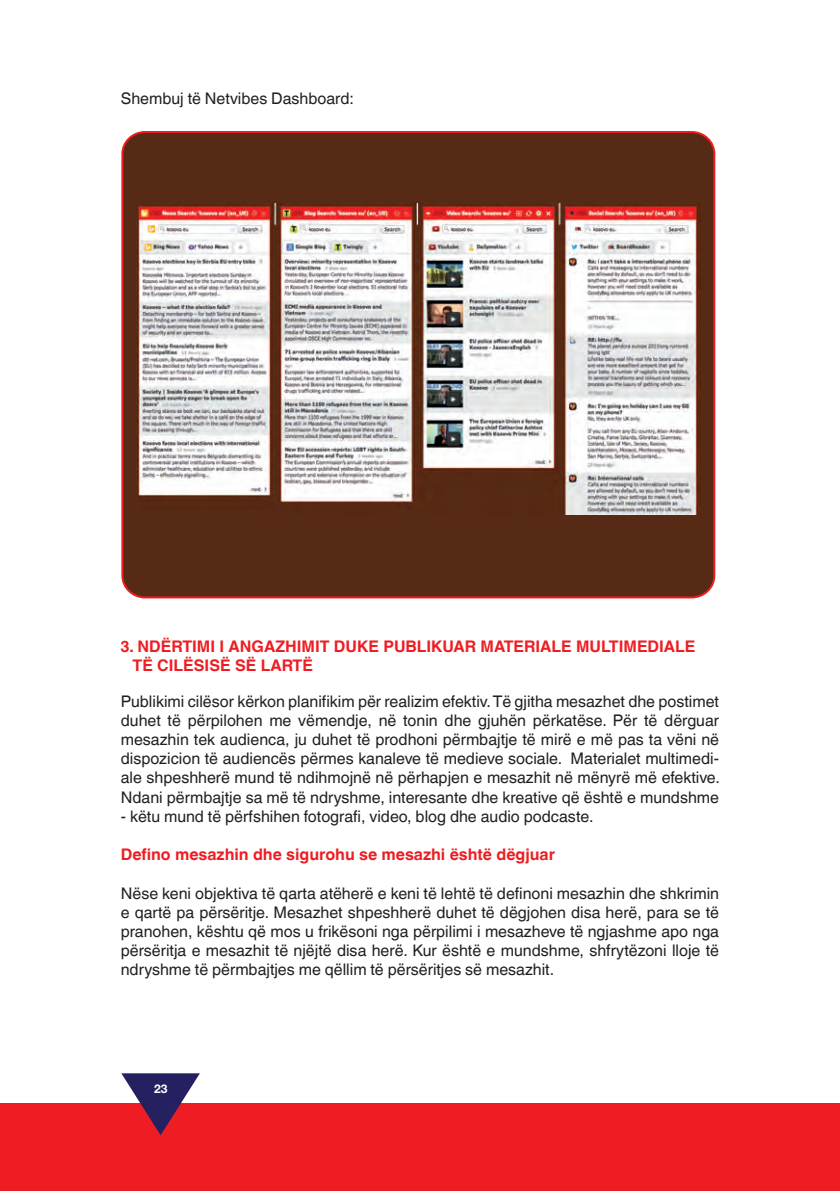
<style>
.page{position:relative;width:840px;height:1191px;background:#fff}
.page>*{position:absolute;margin:0;border:0;box-sizing:border-box;transform-origin:0 0}
.t1{font:16px/19.2px "Helvetica World";color:#231f20;text-align:justify}
.t2{font:700 16px/19.2px "Helvetica World";color:#ee1d23}
.t3{font:700 12px "Helvetica Neue LT Std";color:#fff}
</style>
<div class="page">
<div style="left:122px;top:132px;width:592px;height:465px;background:#572a15;border-radius:22px"></div>
<div style="left:121px;top:131px;width:594px;height:467px;border:2px solid #ee1d23;border-radius:22px"></div>
<img style="left:136px;top:204px;width:564px;height:311px">
<div style="left:0;top:1103px;width:839px;height:88px;background:#ee1d23"></div>
<svg style="left:121px;top:1073px;width:79px;height:62px"></svg>
<p class="t1" style="left:121px;top:88px;width:234px">Shembuj të Netvibes Dashboard:</p>
<p class="t2" style="left:132px;top:636px;width:564px;text-indent:-12px">3. NDËRTIMI I ANGAZHIMIT DUKE PUBLIKUAR MATERIALE MULTIMEDIALE<br>TË CILËSISË SË LARTË</p>
<p class="t1" style="left:121px;top:691px;width:600px">Publikimi cilësor kërkon planifikim për realizim efektiv. Të gjitha mesazhet dhe postimet duhet të përpilohen me vëmendje, në tonin dhe gjuhën përkatëse. Për të dërguar mesazhin tek audienca, ju duhet të prodhoni përmbajtje të mirë e më pas ta vëni në dispozicion të audiencës përmes kanaleve të medieve sociale. Materialet multimedi&shy;ale shpeshherë mund të ndihmojnë në përhapjen e mesazhit në mënyrë më efektive.<br>Ndani përmbajtje sa më të ndryshme, interesante dhe kreative që është e mundshme</p>
<p class="t1" style="left:121px;top:806px;width:474px">- këtu mund të përfshihen fotografi, video, blog dhe audio podcaste.</p>
<p class="t2" style="left:121px;top:845px;width:435px">Defino mesazhin dhe sigurohu se mesazhi është dëgjuar</p>
<p class="t1" style="left:121px;top:883px;width:599px">Nëse keni objektiva të qarta atëherë e keni të lehtë të definoni mesazhin dhe shkrimin e qartë pa përsëritje. Mesazhet shpeshherë duhet të dëgjohen disa herë, para se të pranohen, kështu që mos u frikësoni nga përpilimi i mesazheve të ngjashme apo nga përsëritja e mesazhit të njëjtë disa herë. Kur është e mundshme, shfrytëzoni lloje të ndryshme të përmbajtjes me qëllim të përsëritjes së mesazhit.</p>
<p class="t3" style="left:154px;top:1080px;width:15px">23</p>
</div>
